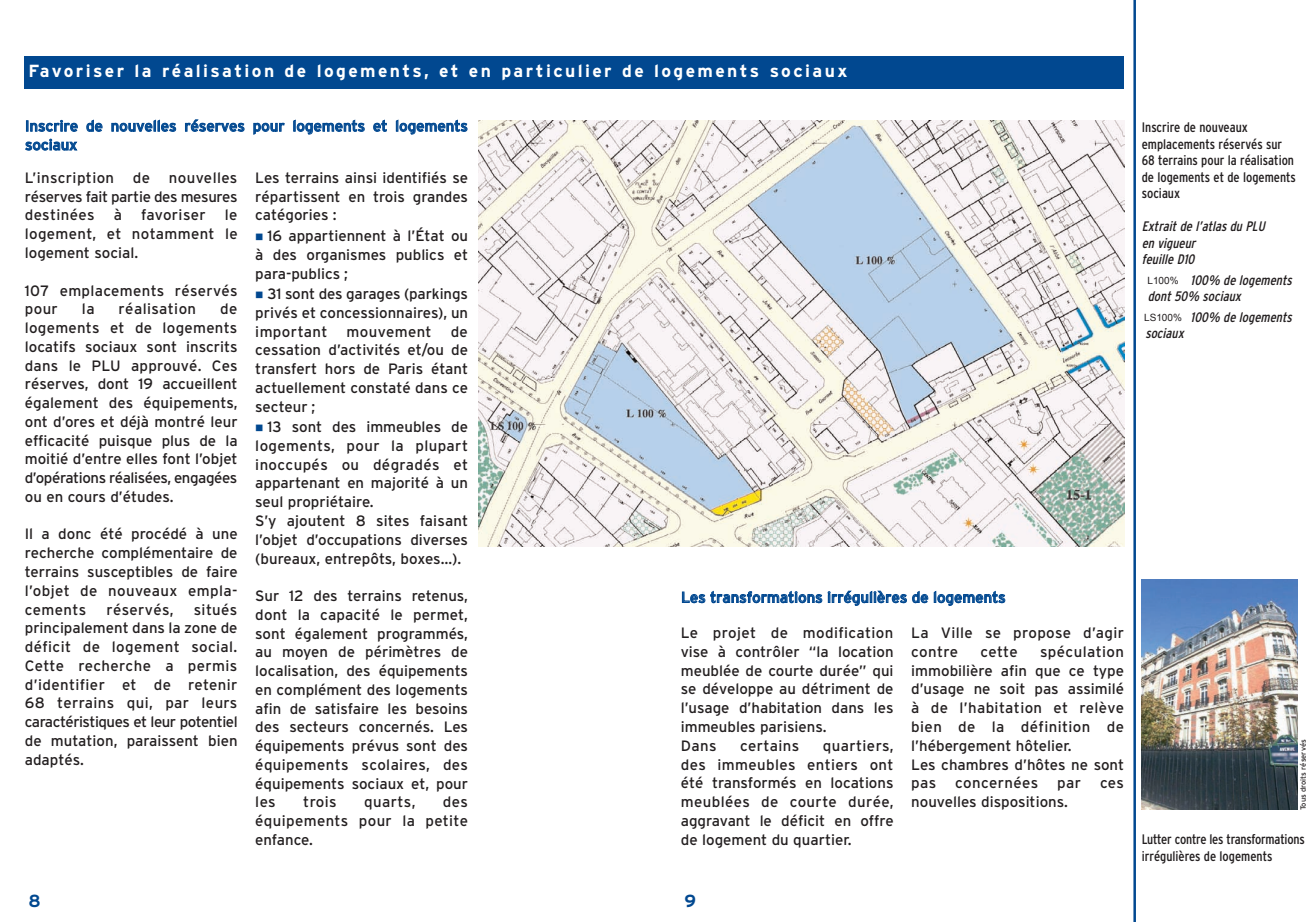
<style>
.page{position:relative;width:1312px;height:922px;background:#fff}
.page>*{position:absolute;margin:0;border:0;box-sizing:border-box;transform-origin:0 0}
.t1{font:700 17.5px "Interstate";letter-spacing:.135em;color:#fff}
.t2{font:700 17.5px "Interstate";color:#014890}
.t3{font:15px/18.8px "Interstate";color:#231f20;text-align:justify}
.t4{font:15px/18.8px "Interstate";color:#014890}
.t5{font:15px/18.8px "Interstate";letter-spacing:.025em;color:#231f20}
.t6{font:15px/18.8px "Interstate";letter-spacing:.02em;color:#231f20}
.t7{font:condensed 13.75px/16.5px "Interstate";color:#231f20}
.t8{font:italic condensed 13.75px/16.5px "Interstate";color:#231f20}
.t9{font:10px "Arial";color:#231f20}
.t10{font:7.5px "Interstate";color:#231f20}
.s1{color:#014890}
</style>
<div class="page">
<hr style="left:1133px;top:0;width:2px;height:921px;background:#014890">
<div style="left:25px;top:57px;width:1098px;height:32px;background:#014890"></div>
<img style="left:478px;top:120px;width:645px;height:426px">
<img style="left:1141px;top:579px;width:156px;height:230px">
<p class="t1" style="left:28px;top:61px;width:820px">Favoriser la réalisation de logements, et en particulier de logements sociaux</p>
<p class="t4" style="left:25px;top:117px;width:444px">Inscrire de nouvelles réserves pour logements et logements sociaux</p>
<p class="t3" style="left:25px;top:168px;width:214px">L’inscription de nouvelles réserves fait partie des mesures destinées</p>
<p class="t3" style="left:114px;top:206px;width:10px">à</p>
<p class="t6" style="left:141px;top:206px;width:66px">favoriser</p>
<p class="t3" style="left:25px;top:206px;width:214px;text-indent:200px">le logement, et notamment le logement social.</p>
<p class="t6" style="left:25px;top:281px;width:214px">107 emplacements réservés pour</p>
<p class="t3" style="left:82px;top:299px;width:14px">la</p>
<p class="t5" style="left:119px;top:299px;width:79px">réalisation</p>
<p class="t3" style="left:25px;top:299px;width:214px;text-indent:195px">de logements et de logements locatifs sociaux sont inscrits dans le PLU approuvé. Ces réserves, dont 19 accueillent également des équipements, ont d’ores et déjà montré leur efficacité puisque plus de la moitié d’entre elles font l’objet d’opérations réalisées, engagées ou en cours d’études.</p>
<p class="t3" style="left:25px;top:524px;width:214px">Il a donc été procédé à une recherche complémentaire de terrains susceptibles de faire l’objet de nouveaux empla&shy;cements</p>
<p class="t3" style="left:25px;top:599px;width:214px;text-indent:169px">situés principalement dans la zone de déficit de logement social.<br>Cette recherche a permis d’identifier et de retenir 68 terrains qui, par leurs caractéristiques et leur potentiel de mutation, paraissent bien adaptés.</p>
<p class="t5" style="left:106px;top:599px;width:69px">réservés,</p>
<p class="t3" style="left:255px;top:168px;width:214px">Les terrains ainsi identifiés se répartissent en trois grandes catégories :</p>
<p class="t3" style="left:255px;top:226px;width:214px"><span class="s1">■</span> 16 appartiennent à l’État ou à des organismes publics et para-publics ;</p>
<p class="t3" style="left:255px;top:284px;width:214px"><span class="s1">■</span> 31 sont des garages (parkings privés et concessionnaires), un important</p>
<p class="t3" style="left:255px;top:322px;width:214px;text-indent:195px">de cessation d’activités et/ou de transfert hors de Paris étant actuellement constaté dans ce secteur ;</p>
<p class="t3" style="left:255px;top:417px;width:214px;text-align:left"><span class="s1">■</span> 13 sont des immeubles de logements, pour la plupart inoccupés ou dégradés et appartenant en majorité à un seul propriétaire.<br>S’y ajoutent 8 sites faisant l’objet d’occupations diverses (bureaux, entrepôts, boxes…).</p>
<p class="t3" style="left:255px;top:586px;width:214px">Sur 12 des terrains retenus, dont la capacité le permet, sont également programmés, au moyen de périmètres de localisation, des équipements en complément des logements afin de satisfaire les besoins des secteurs concernés. Les équipements prévus sont des équipements scolaires, des équipements sociaux et, pour les</p>
<p class="t5" style="left:346px;top:322px;width:87px">mouvement</p>
<p class="t3" style="left:255px;top:792px;width:214px;text-indent:188px">des équipements pour la petite enfance.</p>
<p class="t3" style="left:303px;top:792px;width:35px">trois</p>
<p class="t3" style="left:364px;top:792px;width:53px">quarts,</p>
<p class="t4" style="left:681px;top:587px;width:326px">Les transformations irrégulières de logements</p>
<p class="t3" style="left:680px;top:623px;width:214px;text-align:left">Le projet de modification vise à contrôler “la location meublée de courte durée” qui se développe au détriment de l’usage d’habitation dans les immeubles parisiens.<br>Dans</p>
<p class="t3" style="left:680px;top:736px;width:214px;text-indent:142px">quartiers, des immeubles entiers ont été transformés en locations meublées de courte durée, aggravant le déficit en offre de logement du quartier.</p>
<p class="t5" style="left:739px;top:736px;width:61px">certains</p>
<p class="t5" style="left:911px;top:623px;width:214px">La Ville se propose d’agir contre</p>
<p class="t3" style="left:911px;top:642px;width:214px;text-align:left;text-indent:129px">spéculation immobilière afin que ce type d’usage ne soit pas assimilé à de l’habitation et relève bien de la définition de l’hébergement hôtelier.<br>Les chambres d’hôtes ne sont pas</p>
<p class="t3" style="left:980px;top:642px;width:39px">cette</p>
<p class="t5" style="left:955px;top:773px;width:84px">concernées</p>
<p class="t3" style="left:1056px;top:773px;width:25px">par</p>
<p class="t3" style="left:1099px;top:773px;width:26px">ces</p>
<p class="t3" style="left:911px;top:792px;width:158px">nouvelles dispositions.</p>
<p class="t2" style="left:28px;top:890px;width:14px">8</p>
<p class="t2" style="left:684px;top:890px;width:13px">9</p>
<p class="t7" style="left:1141px;top:119px;width:156px">Inscrire de nouveaux emplacements réservés sur<br>68 terrains pour la réalisation de logements et de logements sociaux</p>
<p class="t8" style="left:1141px;top:218px;width:127px">Extrait de l’atlas du PLU en vigueur<br>feuille D10</p>
<p class="t8" style="left:1147px;top:271px;width:148px;text-indent:43px">100% de logements dont 50% sociaux</p>
<p class="t9" style="left:1147px;top:275px;width:33px">L100%</p>
<p class="t9" style="left:1143px;top:312px;width:39px">LS100%</p>
<p class="t8" style="left:1190px;top:308px;width:105px">100% de logements</p>
<p class="t8" style="left:1144px;top:325px;width:42px">sociaux</p>
<p class="t10" style="left:1298px;top:810px;width:72px;rotate:-90deg">Tous droits réservés</p>
<p class="t7" style="left:1141px;top:831px;width:164px">Lutter contre les transformations irrégulières de logements</p>
</div>
